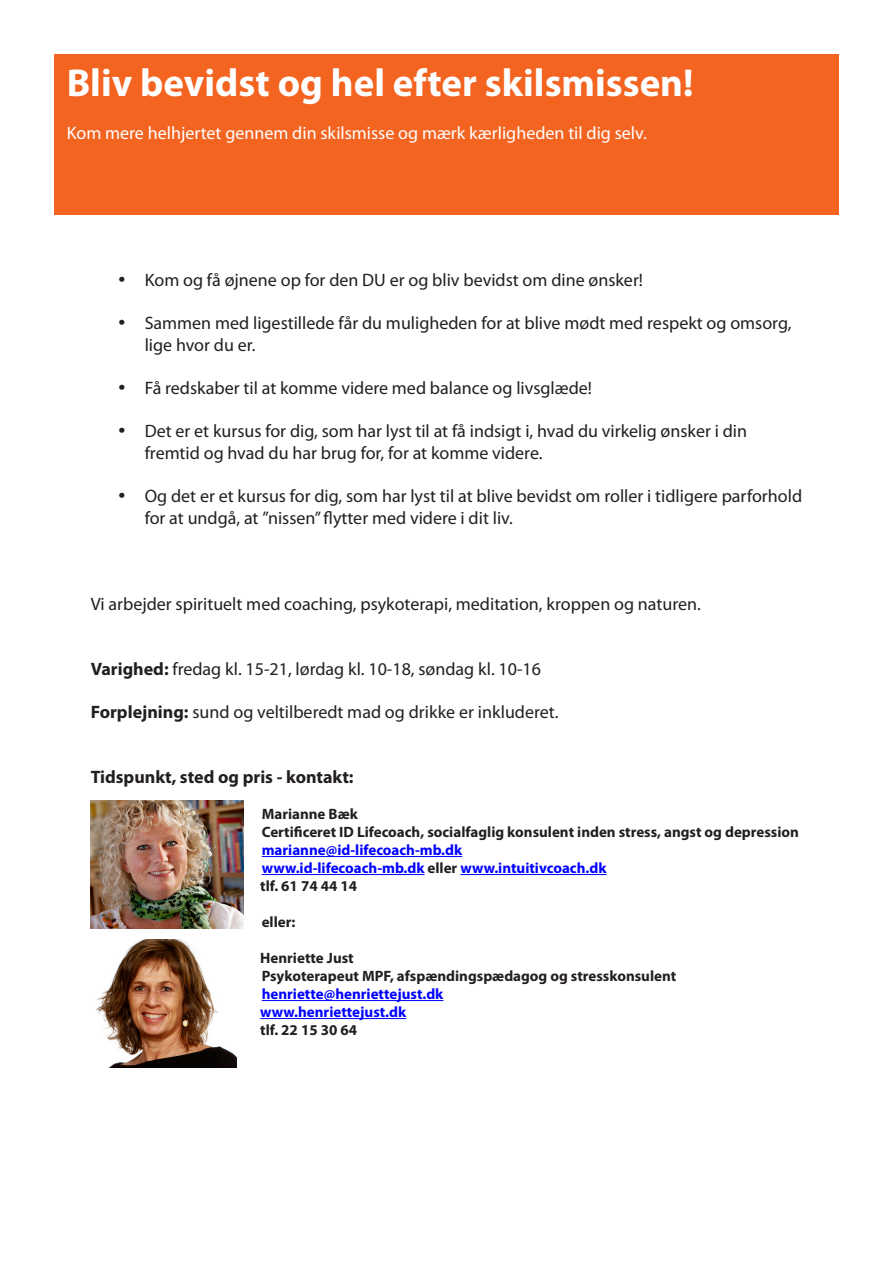
<style>
.page{position:relative;width:893px;height:1263px;background:#fff}
.page>*{position:absolute;margin:0;border:0;box-sizing:border-box;transform-origin:0 0}
.t1{font:700 39px "Myriad Pro";color:#fff}
.t2{font:18px/21.6px "Myriad Pro";color:#231f20}
.t3{font:18px "Myriad Pro";color:#fff}
.t4{font:700 18px "Myriad Pro";color:#231f20}
.t5{font:700 15px "Myriad Pro";color:#231f20}
.t6{font:700 15px/18px "Myriad Pro";color:#00f}
.s1{font-weight:700}
.s2{color:#231f20}
</style>
<div class="page">
<hr style="left:262px;top:856px;width:200px;height:1px;background:#00f">
<hr style="left:262px;top:874px;width:163px;height:1px;background:#00f">
<hr style="left:460px;top:874px;width:146px;height:1px;background:#00f">
<hr style="left:262px;top:1000px;width:181px;height:1px;background:#00f">
<hr style="left:260px;top:1018px;width:146px;height:1px;background:#00f">
<div style="left:54px;top:54px;width:785px;height:160px;background:#f36421"></div>
<img style="left:96px;top:940px;width:141px;height:127px">
<img style="left:91px;top:801px;width:153px;height:127px">
<p class="t1" style="left:67px;top:61px;width:628px">Bliv bevidst og hel efter skilsmissen!</p>
<p class="t3" style="left:67px;top:123px;width:582px">Kom mere helhjertet gennem din skilsmisse og mærk kærligheden til dig selv.</p>
<p class="t2" style="left:118px;top:270px;width:527px">• Kom og få øjnene op for den DU er og bliv bevidst om dine ønsker!</p>
<p class="t2" style="left:145px;top:313px;width:648px;text-indent:-27px">• Sammen med ligestillede får du muligheden for at blive mødt med respekt og omsorg, lige hvor du er.</p>
<p class="t2" style="left:118px;top:378px;width:476px">• Få redskaber til at komme videre med balance og livsglæde!</p>
<p class="t2" style="left:145px;top:421px;width:604px;text-indent:-27px">• Det er et kursus for dig, som har lyst til at få indsigt i, hvad du virkelig ønsker i din fremtid og hvad du har brug for, for at komme videre.</p>
<p class="t2" style="left:145px;top:486px;width:659px;text-indent:-27px">• Og det er et kursus for dig, som har lyst til at blive bevidst om roller i tidligere parforhold for at undgå, at ”nissen” flytter med videre i dit liv.</p>
<p class="t2" style="left:91px;top:594px;width:612px">Vi arbejder spirituelt med coaching, psykoterapi, meditation, kroppen og naturen.</p>
<p class="t2" style="left:91px;top:658px;width:452px"><span class="s1">Varighed:</span> fredag kl. 15-21, lørdag kl. 10-18, søndag kl. 10-16</p>
<p class="t2" style="left:91px;top:702px;width:469px"><span class="s1">Forplejning:</span> sund og veltilberedt mad og drikke er inkluderet.</p>
<p class="t4" style="left:91px;top:767px;width:264px">Tidspunkt, sted og pris - kontakt:</p>
<p class="t5" style="left:262px;top:805px;width:98px">Marianne Bæk</p>
<p class="t5" style="left:262px;top:823px;width:539px">Certificeret ID Lifecoach, socialfaglig konsulent inden stress, angst og depression</p>
<p class="t6" style="left:262px;top:841px;width:202px">marianne@id-lifecoach-mb.dk</p>
<p class="t6" style="left:260px;top:859px;width:348px">www.id-lifecoach-mb.dk <span class="s2">eller</span> www.intuitivcoach.dk <span class="s2">tlf. 61 74 44 14</span></p>
<p class="t5" style="left:262px;top:913px;width:35px">eller:</p>
<p class="t5" style="left:260px;top:949px;width:95px">Henriette Just</p>
<p class="t5" style="left:262px;top:967px;width:416px">Psykoterapeut MPF, afspændingspædagog og stresskonsulent</p>
<p class="t6" style="left:260px;top:985px;width:185px">henriette@henriettejust.dk www.henriettejust.dk<br><span class="s2">tlf. 22 15 30 64</span></p>
</div>
